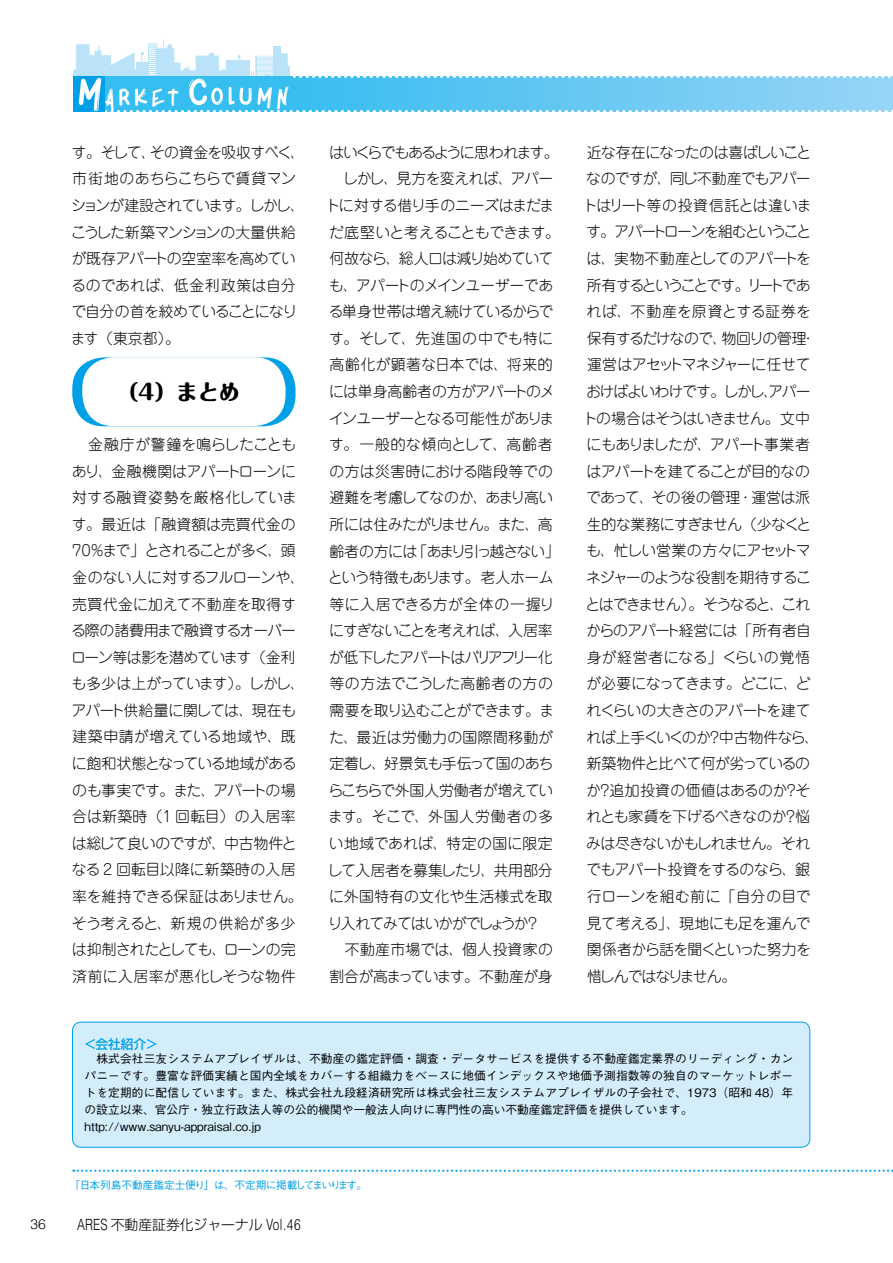
<style>
.page{position:relative;width:893px;height:1263px;background:#fff}
.page>*{position:absolute;margin:0;border:0;box-sizing:border-box;transform-origin:0 0}
.t1{font:800 21.3px "Maru Fo Pro";color:#000}
.t2{font:300 14.85px/26.5px "Jun 101 Pro";letter-spacing:-.035em;color:#000}
.t3{font:300 13.8px "Shin Go Pro";color:#000}
.t4{font:300 13.8px "Helvetica";color:#000}
.t5{font:500 12.75px "Shin Go Pro";color:#00a0e9}
.t6{font:500 11.7px/17px "Gothic BBB Pro";letter-spacing:.01em;color:#000}
.t7{font:500 10.65px "Gothic BBB Pro";color:#00a0e9}
.s1{font-family:"Helvetica LT Std";font-size:15.45px}
</style>
<div class="page">
<svg style="left:73px;top:39px;width:820px;height:73px"></svg>
<svg style="left:73px;top:1170px;width:820px;height:2px"></svg>
<div style="left:72px;top:1022px;width:738px;height:125px;background:#d3edfb;border-radius:9px"></div>
<div style="left:72px;top:1022px;width:738px;height:125px;border:1px solid #00a0e9;border-radius:9px"></div>
<div style="left:72px;top:357px;width:224px;height:69px;background:#00a0e9;border-radius:32px"></div>
<div style="left:82px;top:357px;width:204px;height:69px;background:#fff;border-radius:32px"></div>
<p class="t2" style="left:71px;top:137px;width:236px">す。そして、その資金を吸収すべく、市街地のあちらこちらで賃貸マンションが建設されています。しかし、こうした新築マンションの大量供給が既存アパートの空室率を高めているのであれば、低金利政策は自分で自分の首を絞めていることになります（東京都）。</p>
<h1 class="t1" style="left:117px;top:375px;width:125px">（4）まとめ</h1>
<p class="t2" style="left:71px;top:429px;width:235px">　金融庁が警鐘を鳴らしたこともあり、金融機関はアパートローンに対する融資姿勢を厳格化しています。最近は「融資額は売買代金の<br>70％まで」とされることが多く、頭金のない人に対するフルローンや、売買代金に加えて不動産を取得する際の諸費用まで融資するオーバーローン等は影を潜めています（金利も多少は上がっています）。しかし、アパート供給量に関しては、現在も建築申請が増えている地域や、既に飽和状態となっている地域があるのも事実です。また、アパートの場合は新築時（1 回転目）の入居率は総じて良いのですが、中古物件となる 2 回転目以降に新築時の入居率を維持できる保証はありません。そう考えると、新規の供給が多少は抑制されたとしても、ローンの完済前に入居率が悪化しそうな物件</p>
<p class="t2" style="left:326px;top:137px;width:236px">はいくらでもあるように思われます。　しかし、見方を変えれば、アパートに対する借り手のニーズはまだまだ底堅いと考えることもできます。何故なら、総人口は減り始めていても、アパートのメインユーザーである単身世帯は増え続けているからです。そして、先進国の中でも特に高齢化が顕著な日本では、将来的には単身高齢者の方がアパートのメインユーザーとなる可能性があります。一般的な傾向として、高齢者の方は災害時における階段等での避難を考慮してなのか、あまり高い所には住みたがりません。また、高齢者の方には「あまり引っ越さない」という特徴もあります。老人ホーム等に入居できる方が全体の一握りにすぎないことを考えれば、入居率が低下したアパートはバリアフリー化等の方法でこうした高齢者の方の需要を取り込むことができます。また、最近は労働力の国際間移動が定着し、好景気も手伝って国のあちらこちらで外国人労働者が増えています。そこで、外国人労働者の多い地域であれば、特定の国に限定して入居者を募集したり、共用部分に外国特有の文化や生活様式を取り入れてみてはいかがでしょうか？<br>　不動産市場では、個人投資家の割合が高まっています。不動産が身</p>
<p class="t2" style="left:583px;top:137px;width:238px">近な存在になったのは喜ばしいことなのですが、同じ不動産でもアパートはリート等の投資信託とは違います。アパートローンを組むということは、実物不動産としてのアパートを所有するということです。リートであれば、不動産を原資とする証券を保有するだけなので、物回りの管理・運営はアセットマネジャーに任せておけばよいわけです。しかし、アパートの場合はそうはいきません。文中にもありましたが、アパート事業者はアパートを建てることが目的なのであって、その後の管理・運営は派生的な業務にすぎません（少なくとも、忙しい営業の方々にアセットマネジャーのような役割を期待することはできません）。そうなると、これからのアパート経営には「所有者自身が経営者になる」くらいの覚悟が必要になってきます。どこに、どれくらいの大きさのアパートを建てれば上手くいくのか？中古物件なら、新築物件と比べて何が劣っているのか？追加投資の価値はあるのか？それとも家賃を下げるべきなのか？悩みは尽きないかもしれません。それでもアパート投資をするのなら、銀行ローンを組む前に「自分の目で見て考える」、現地にも足を運んで関係者から話を聞くといった努力を惜しんではなりません。</p>
<p class="t5" style="left:84px;top:1034px;width:75px">＜会社紹介＞</p>
<p class="t6" style="left:85px;top:1049px;width:710px">　株式会社三友システムアプレイザルは、不動産の鑑定評価・調査・データサービスを提供する不動産鑑定業界のリーディング・カンパニーです。豊富な評価実績と国内全域をカバーする組織力をベースに地価インデックスや地価予測指数等の独自のマーケットレポートを定期的に配信しています。また、株式会社九段経済研究所は株式会社三友システムアプレイザルの子会社で、1973（昭和 48）年の設立以来、官公庁・独立行政法人等の公的機関や一般法人向けに専門性の高い不動産鑑定評価を提供しています。http://www.sanyu-appraisal.co.jp</p>
<p class="t7" style="left:70px;top:1177px;width:299px">「日本列島不動産鑑定士便り」は、不定期に掲載してまいります。</p>
<p class="t4" style="left:30px;top:1212px;width:17px">36</p>
<p class="t3" style="left:77px;top:1213px;width:225px"><span class="s1">ARES</span> 不動産証券化ジャーナル <span class="s1">Vol.46</span></p>
</div>
